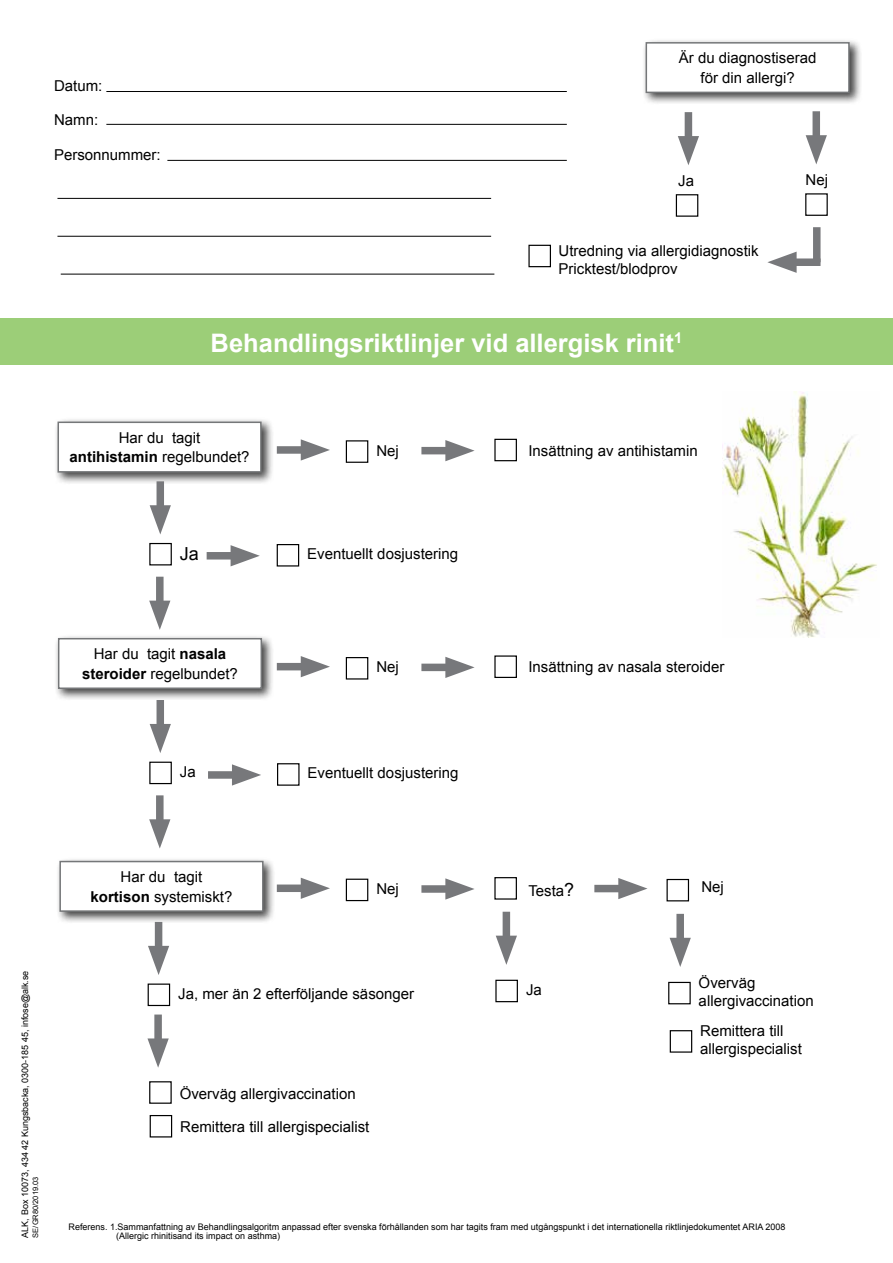
<style>
.page{position:relative;width:893px;height:1263px;background:#fff}
.page>*{position:absolute;margin:0;border:0;box-sizing:border-box;transform-origin:0 0}
.t1{font:700 25.5px "Arial";color:#fff}
.t2{font:18px "Arial";color:#000}
.t3{font:15px/19.5px "Arial";color:#000;text-align:center}
.t4{font:9px/9px "Arial";color:#000}
.t5{font:7.5px "Arial";color:#000}
.s1{font-weight:700}
.s2{font-size:18px}
</style>
<div class="page">
<img style="left:722px;top:391px;width:155px;height:247px">
<div style="left:0;top:318px;width:893px;height:47px;background:#9cce78"></div>
<div style="left:54px;top:418px;width:220px;height:67px;background:#000;opacity:.75"></div>
<div style="left:58px;top:422px;width:203px;height:50px;background:#fff"></div>
<div style="left:58px;top:422px;width:204px;height:51px;border:2px solid #757779"></div>
<div style="left:277px;top:446px;width:36px;height:8px;background:#77787b"></div>
<svg style="left:301px;top:439px;width:29px;height:22px"></svg>
<div style="left:346px;top:440px;width:22px;height:23px;border:1px solid #000"></div>
<div style="left:421px;top:447px;width:37px;height:7px;background:#77787b"></div>
<svg style="left:445px;top:440px;width:30px;height:21px"></svg>
<div style="left:157px;top:481px;width:7px;height:36px;background:#77787b"></div>
<svg style="left:150px;top:505px;width:21px;height:29px"></svg>
<div style="left:494px;top:439px;width:23px;height:22px;border:1px solid #000"></div>
<div style="left:149px;top:543px;width:23px;height:22px;border:1px solid #000"></div>
<div style="left:54px;top:634px;width:221px;height:67px;background:#000;opacity:.75"></div>
<div style="left:59px;top:639px;width:202px;height:49px;background:#fff"></div>
<div style="left:58px;top:638px;width:204px;height:51px;border:2px solid #757779"></div>
<div style="left:156px;top:577px;width:8px;height:36px;background:#77787b"></div>
<svg style="left:149px;top:601px;width:21px;height:29px"></svg>
<div style="left:157px;top:700px;width:7px;height:36px;background:#77787b"></div>
<svg style="left:150px;top:724px;width:21px;height:29px"></svg>
<div style="left:149px;top:762px;width:23px;height:22px;border:1px solid #000"></div>
<div style="left:156px;top:795px;width:8px;height:36px;background:#77787b"></div>
<svg style="left:149px;top:819px;width:21px;height:29px"></svg>
<div style="left:56px;top:857px;width:220px;height:67px;background:#000;opacity:.75"></div>
<div style="left:60px;top:861px;width:203px;height:50px;background:#fff"></div>
<div style="left:59px;top:861px;width:205px;height:51px;border:2px solid #757779"></div>
<div style="left:277px;top:663px;width:36px;height:7px;background:#77787b"></div>
<svg style="left:301px;top:656px;width:29px;height:21px"></svg>
<div style="left:346px;top:657px;width:22px;height:22px;border:1px solid #000"></div>
<div style="left:421px;top:664px;width:37px;height:7px;background:#77787b"></div>
<svg style="left:445px;top:657px;width:30px;height:21px"></svg>
<div style="left:494px;top:655px;width:23px;height:23px;border:1px solid #000"></div>
<div style="left:277px;top:884px;width:36px;height:8px;background:#77787b"></div>
<svg style="left:301px;top:878px;width:29px;height:21px"></svg>
<div style="left:346px;top:879px;width:22px;height:22px;border:1px solid #000"></div>
<div style="left:421px;top:885px;width:37px;height:8px;background:#77787b"></div>
<svg style="left:445px;top:878px;width:29px;height:22px"></svg>
<div style="left:494px;top:877px;width:23px;height:23px;border:1px solid #000"></div>
<div style="left:594px;top:885px;width:37px;height:7px;background:#77787b"></div>
<svg style="left:618px;top:878px;width:29px;height:21px"></svg>
<div style="left:666px;top:879px;width:23px;height:22px;border:1px solid #000"></div>
<div style="left:503px;top:912px;width:7px;height:36px;background:#77787b"></div>
<svg style="left:496px;top:936px;width:21px;height:29px"></svg>
<div style="left:495px;top:980px;width:23px;height:22px;border:1px solid #000"></div>
<div style="left:676px;top:914px;width:8px;height:36px;background:#77787b"></div>
<svg style="left:670px;top:938px;width:21px;height:29px"></svg>
<div style="left:668px;top:982px;width:23px;height:22px;border:1px solid #000"></div>
<div style="left:670px;top:1030px;width:22px;height:23px;border:1px solid #000"></div>
<div style="left:155px;top:922px;width:7px;height:36px;background:#77787b"></div>
<svg style="left:148px;top:946px;width:21px;height:29px"></svg>
<div style="left:148px;top:983px;width:22px;height:23px;border:1px solid #000"></div>
<div style="left:812px;top:111px;width:8px;height:36px;background:#77787b"></div>
<svg style="left:806px;top:135px;width:21px;height:29px"></svg>
<div style="left:149px;top:1081px;width:23px;height:23px;border:1px solid #000"></div>
<div style="left:150px;top:1115px;width:22px;height:22px;border:1px solid #000"></div>
<div style="left:642px;top:38px;width:220px;height:68px;background:#000;opacity:.75"></div>
<div style="left:646px;top:43px;width:203px;height:49px;background:#fff"></div>
<div style="left:646px;top:42px;width:204px;height:51px;border:2px solid #757779"></div>
<div style="left:685px;top:112px;width:7px;height:36px;background:#77787b"></div>
<svg style="left:678px;top:136px;width:21px;height:29px"></svg>
<div style="left:676px;top:194px;width:22px;height:23px;border:1px solid #000"></div>
<div style="left:154px;top:1014px;width:8px;height:37px;background:#77787b"></div>
<svg style="left:147px;top:1038px;width:22px;height:30px"></svg>
<div style="left:813px;top:227px;width:7px;height:35px;background:#77787b"></div>
<div style="left:528px;top:245px;width:23px;height:22px;border:1px solid #000"></div>
<hr style="left:106px;top:91px;width:461px;height:1px;background:#000">
<hr style="left:106px;top:124px;width:461px;height:1px;background:#000">
<hr style="left:167px;top:160px;width:400px;height:1px;background:#000">
<div style="left:805px;top:193px;width:23px;height:23px;border:1px solid #000"></div>
<div style="left:784px;top:258px;width:36px;height:8px;background:#77787b"></div>
<svg style="left:767px;top:252px;width:30px;height:21px"></svg>
<hr style="left:57px;top:198px;width:434px;height:1px;background:#000">
<hr style="left:57px;top:236px;width:434px;height:1px;background:#000">
<hr style="left:61px;top:274px;width:433px;height:1px;background:#000">
<div style="left:207px;top:552px;width:36px;height:7px;background:#77787b"></div>
<svg style="left:231px;top:545px;width:29px;height:21px"></svg>
<div style="left:277px;top:544px;width:22px;height:22px;border:1px solid #000"></div>
<div style="left:208px;top:771px;width:36px;height:8px;background:#77787b"></div>
<svg style="left:232px;top:764px;width:29px;height:21px"></svg>
<div style="left:277px;top:763px;width:23px;height:23px;border:1px solid #000"></div>
<p class="t3" style="left:54px;top:75px;width:50px">Datum:</p>
<p class="t3" style="left:54px;top:110px;width:46px">Namn:</p>
<p class="t3" style="left:54px;top:144px;width:108px">Personnummer:</p>
<p class="t3" style="left:679px;top:48px;width:139px">Är du diagnostiserad för din allergi?</p>
<p class="t3" style="left:678px;top:171px;width:17px">Ja</p>
<p class="t3" style="left:559px;top:241px;width:202px;line-height:18px;text-align:left">Utredning via allergidiagnostik<br>Pricktest/blodprov</p>
<h1 class="t1" style="left:211px;top:325px;width:473px">Behandlingsriktlinjer vid allergisk rinit<sup>1</sup></h1>
<p class="t3" style="left:805px;top:170px;width:24px">Nej</p>
<p class="t3" style="left:70px;top:428px;width:182px">Har du tagit<br><span class="s1">antihistamin</span> regelbundet?</p>
<p class="t2" style="left:180px;top:542px;width:21px">Ja</p>
<p class="t3" style="left:82px;top:644px;width:157px">Har du tagit <span class="s1">nasala steroider</span> regelbundet?</p>
<p class="t3" style="left:180px;top:762px;width:17px">Ja</p>
<p class="t3" style="left:376px;top:440px;width:24px">Nej</p>
<p class="t3" style="left:528px;top:440px;width:171px">Insättning av antihistamin</p>
<p class="t3" style="left:307px;top:544px;width:152px">Eventuellt dosjustering</p>
<p class="t3" style="left:376px;top:657px;width:24px">Nej</p>
<p class="t3" style="left:528px;top:657px;width:197px">Insättning av nasala steroider</p>
<p class="t3" style="left:308px;top:763px;width:152px">Eventuellt dosjustering</p>
<p class="t4" style="left:20px;top:1237px;width:268px;rotate:-90deg">ALK, Box 10073, 434 42 Kungsbacka, 0300-185 45, infose@alk.se</p>
<p class="t5" style="left:30px;top:1237px;width:62px;rotate:-90deg">SE/GR80/2019.03</p>
<p class="t3" style="left:91px;top:867px;width:143px">Har du tagit <span class="s1">kortison</span> systemiskt?</p>
<p class="t3" style="left:376px;top:879px;width:24px">Nej</p>
<p class="t3" style="left:528px;top:881px;width:47px">Testa<span class="s2">?</span></p>
<p class="t3" style="left:701px;top:877px;width:24px">Nej</p>
<p class="t3" style="left:178px;top:984px;width:237px">Ja, mer än 2 efterföljande säsonger</p>
<p class="t3" style="left:180px;top:1083px;width:177px">Överväg allergivaccination</p>
<p class="t3" style="left:180px;top:1117px;width:191px">Remittera till allergispecialist</p>
<p class="t3" style="left:526px;top:980px;width:17px">Ja</p>
<p class="t3" style="left:699px;top:973px;width:117px;line-height:18px;text-align:left">Överväg allergivaccination</p>
<p class="t3" style="left:700px;top:1021px;width:103px;line-height:18px;text-align:left">Remittera till allergispecialist</p>
<p class="t4" style="left:116px;top:1222px;width:671px;text-indent:-48px">Referens. 1.Sammanfattning av Behandlingsalgoritm anpassad efter svenska förhållanden som har tagits fram med utgångspunkt i det internationella riktlinjedokumentet ARIA 2008 (Allergic rhinitisand its impact on asthma)</p>
</div>
